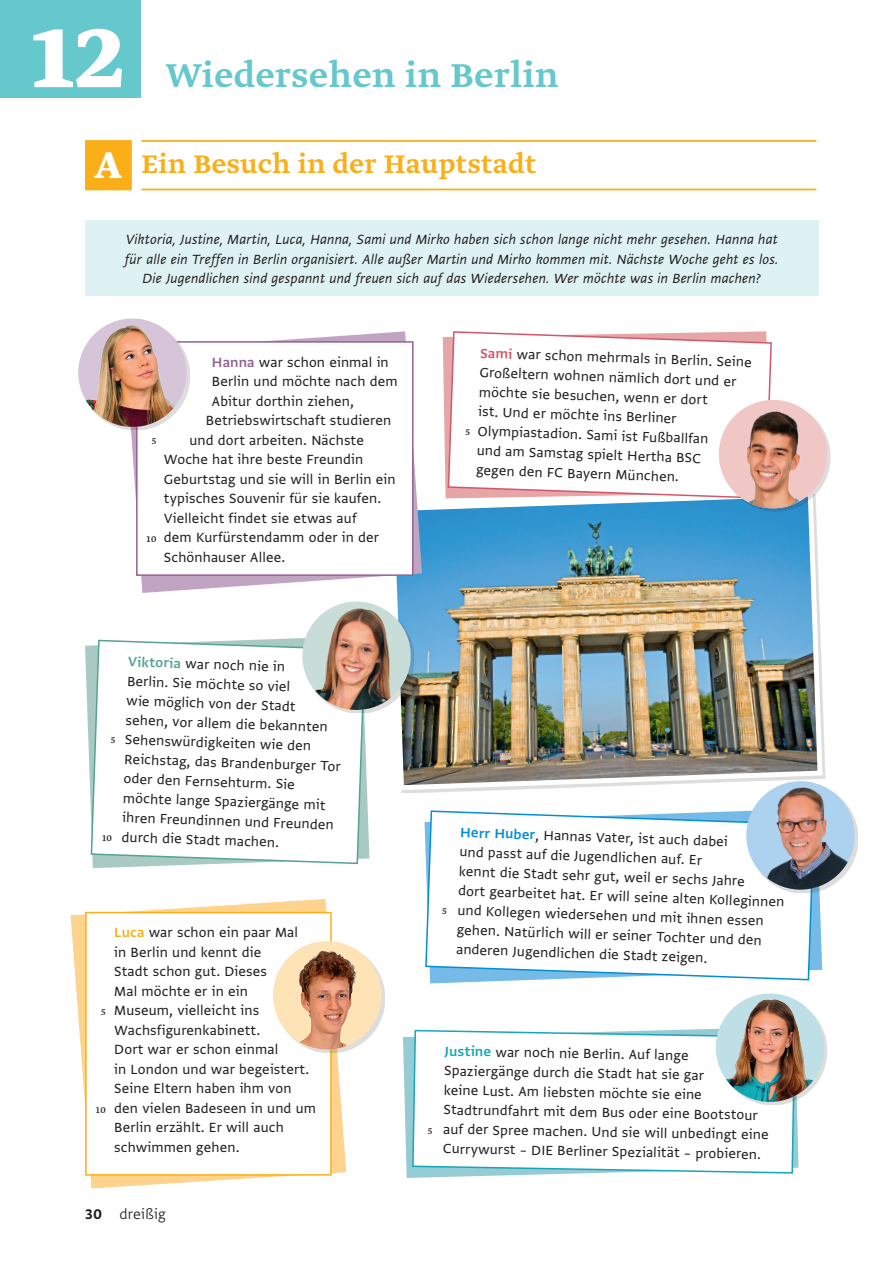
<style>
.page{position:relative;width:893px;height:1263px;background:#fff}
.page>*{position:absolute;margin:0;border:0;box-sizing:border-box;transform-origin:0 0}
.t1{font:700 105px "Greta Text Std";color:#fff}
.t2{font:500 39px "Greta Text Std";letter-spacing:.02em;color:#64c8cd}
.t3{font:500 30px "Greta Text Std";letter-spacing:.02em;color:#faaf18}
.t4{font:300 16.5px "Greta Sans Std";letter-spacing:.02em;color:#231f20}
.t5{font:15.75px/19.5px "Greta Sans Std";letter-spacing:.01em;color:#231f20}
.t6{font:italic 15.75px/19.5px "Greta Sans Std";letter-spacing:.01em;color:#231f20;text-align:center}
.t7{font:10.5px "Greta Text Std";color:#231f20}
.s1{font-weight:700;font-size:43.5px;color:#fff}
.s2{font-family:"Greta Sans Std Sm Bld";color:#946193}
.s3{font-family:"Greta Sans Std Sm Bld";color:#56a294}
.s4{font-family:"Greta Sans Std Sm Bld";color:#faaf18}
.s5{font-family:"Greta Sans Std Bld";font-weight:400}
.s6{font-family:"Greta Sans Std Sm Bld";color:#d2576a}
.s7{font-family:"Greta Sans Std Sm Bld";color:#008fd5}
.s8{font-family:"Greta Sans Std Sm Bld";color:#18a6b5}
</style>
<div class="page">
<img style="left:397px;top:498px;width:428px;height:295px">
<svg style="left:85px;top:140px;width:731px;height:50px"></svg>
<hr style="left:141px;top:140px;width:675px;height:2px;background:#faaf18">
<hr style="left:141px;top:189px;width:675px;height:1px;background:#faaf18">
<svg style="left:131px;top:331px;width:291px;height:262px"></svg>
<svg style="left:135px;top:340px;width:279px;height:237px"></svg>
<div style="left:81px;top:321px;width:109px;height:109px;background:#231f20;opacity:.15"></div>
<img style="left:78px;top:318px;width:109px;height:109px;border-radius:54px">
<svg style="left:85px;top:638px;width:284px;height:221px"></svg>
<svg style="left:90px;top:639px;width:276px;height:230px"></svg>
<div style="left:305px;top:604px;width:109px;height:109px;background:#231f20;opacity:.15"></div>
<img style="left:301px;top:601px;width:111px;height:110px">
<svg style="left:71px;top:899px;width:275px;height:289px"></svg>
<svg style="left:84px;top:911px;width:248px;height:265px"></svg>
<div style="left:276px;top:944px;width:108px;height:108px;background:#231f20;opacity:.15"></div>
<img style="left:273px;top:941px;width:108px;height:108px;border-radius:54px">
<svg style="left:403px;top:1036px;width:396px;height:142px"></svg>
<svg style="left:411px;top:1029px;width:385px;height:149px"></svg>
<div style="left:719px;top:996px;width:108px;height:109px;background:#231f20;opacity:.15"></div>
<img style="left:716px;top:993px;width:108px;height:109px;border-radius:54px">
<svg style="left:424px;top:810px;width:391px;height:256px"></svg>
<div style="left:749px;top:784px;width:109px;height:109px;background:#231f20;opacity:.15"></div>
<img style="left:745px;top:781px;width:111px;height:110px">
<svg style="left:447px;top:331px;width:326px;height:253px"></svg>
<div style="left:722px;top:403px;width:108px;height:108px;background:#231f20;opacity:.15"></div>
<img style="left:718px;top:400px;width:110px;height:109px">
<div style="left:85px;top:220px;width:733px;height:76px;background:#dff2f3"></div>
<div style="left:0;top:0;width:140px;height:98px;background:#64c8cd"></div>
<svg style="left:111px;top:738px;width:4px;height:6px"></svg>
<svg style="left:102px;top:835px;width:10px;height:6px"></svg>
<svg style="left:428px;top:1128px;width:4px;height:6px"></svg>
<svg style="left:442px;top:909px;width:4px;height:5px"></svg>
<svg style="left:466px;top:429px;width:4px;height:6px"></svg>
<h1 class="t1" style="left:31px;top:-6px;width:96px">12</h1>
<h2 class="t2" style="left:166px;top:53px;width:394px">Wiedersehen in Berlin</h2>
<h3 class="t3" style="left:94px;top:147px;width:443px"><span class="s1">A</span> Ein Besuch in der Hauptstadt</h3>
<p class="t6" style="left:125px;top:229px;width:655px">Viktoria, Justine, Martin, Luca, Hanna, Sami und Mirko haben sich schon lange nicht mehr gesehen. Hanna hat für alle ein Treffen in Berlin organisiert. Alle außer Martin und Mirko kommen mit. Nächste Woche geht es los.<br>Die Jugendlichen sind gespannt und freuen sich auf das Wiedersehen. Wer möchte was in Berlin machen?</p>
<p class="t7" style="left:152px;top:435px;width:6px">5</p>
<p class="t7" style="left:147px;top:533px;width:11px">10</p>
<p class="t5" style="left:212px;top:352px;width:178px"><span class="s2">Hanna</span> war schon einmal in</p>
<p class="t5" style="left:212px;top:371px;width:187px">Berlin und möchte nach dem</p>
<p class="t5" style="left:212px;top:391px;width:144px">Abitur dorthin ziehen,</p>
<p class="t5" style="left:206px;top:410px;width:187px">Betriebswirtschaft studieren</p>
<p class="t5" style="left:189px;top:430px;width:176px">und dort arbeiten. Nächste</p>
<p class="t5" style="left:164px;top:449px;width:201px">Woche hat ihre beste Freundin</p>
<p class="t5" style="left:164px;top:469px;width:233px">Geburtstag und sie will in Berlin ein</p>
<p class="t5" style="left:164px;top:488px;width:219px">typisches Souvenir für sie kaufen.</p>
<p class="t5" style="left:164px;top:508px;width:194px">Vielleicht findet sie etwas auf</p>
<p class="t5" style="left:164px;top:527px;width:217px">dem Kurfürstendamm oder in der</p>
<p class="t5" style="left:164px;top:547px;width:123px">Schönhauser Allee.</p>
<p class="t5" style="left:128px;top:651px;width:218px;rotate:2deg"><span class="s3">Viktoria</span> war noch nie in<br>Berlin. Sie möchte so viel<br>wie möglich von der Stadt<br>sehen, vor allem die bekannten<br>Sehenswürdigkeiten wie den<br>Reichstag, das Brandenburger Tor oder den Fernsehturm. Sie möchte lange Spaziergänge mit ihren Freundinnen und Freunden durch die Stadt machen.</p>
<p class="t7" style="left:101px;top:1006px;width:6px">5</p>
<p class="t7" style="left:96px;top:1103px;width:11px">10</p>
<p class="t5" style="left:114px;top:922px;width:203px"><span class="s4">Luca</span> war schon ein paar Mal<br>in Berlin und kennt die<br>Stadt schon gut. Dieses<br>Mal möchte er in ein<br>Museum, vielleicht ins<br>Wachsfigurenkabinett.<br>Dort war er schon einmal<br>in London und war begeistert.<br>Seine Eltern haben ihm von den vielen Badeseen in und um<br>Berlin erzählt. Er will auch schwimmen gehen.</p>
<p class="t4" style="left:85px;top:1205px;width:82px"><span class="s5">30</span> dreißig</p>
<p class="t5" style="left:481px;top:343px;width:273px;rotate:2deg"><span class="s6">Sami</span> war schon mehrmals in Berlin. Seine Großeltern wohnen nämlich dort und er möchte sie besuchen, wenn er dort<br>ist. Und er möchte ins Berliner Olympiastadion. Sami ist Fußballfan<br>und am Samstag spielt Hertha BSC<br>gegen den FC Bayern München.</p>
<p class="t5" style="left:461px;top:822px;width:328px;rotate:2deg"><span class="s7">Herr Huber</span>, Hannas Vater, ist auch dabei<br>und passt auf die Jugendlichen auf. Er<br>kennt die Stadt sehr gut, weil er sechs Jahre<br>dort gearbeitet hat. Er will seine alten Kolleginnen und Kollegen wiedersehen und mit ihnen essen gehen. Natürlich will er seiner Tochter und den anderen Jugendlichen die Stadt zeigen.</p>
<p class="t5" style="left:445px;top:1041px;width:327px;rotate:1deg"><span class="s8">Justine</span> war noch nie Berlin. Auf lange Spaziergänge durch die Stadt hat sie gar<br>keine Lust. Am liebsten möchte sie eine Stadtrundfahrt mit dem Bus oder eine Bootstour auf der Spree machen. Und sie will unbedingt eine Currywurst – DIE Berliner Spezialität – probieren.</p>
</div>
